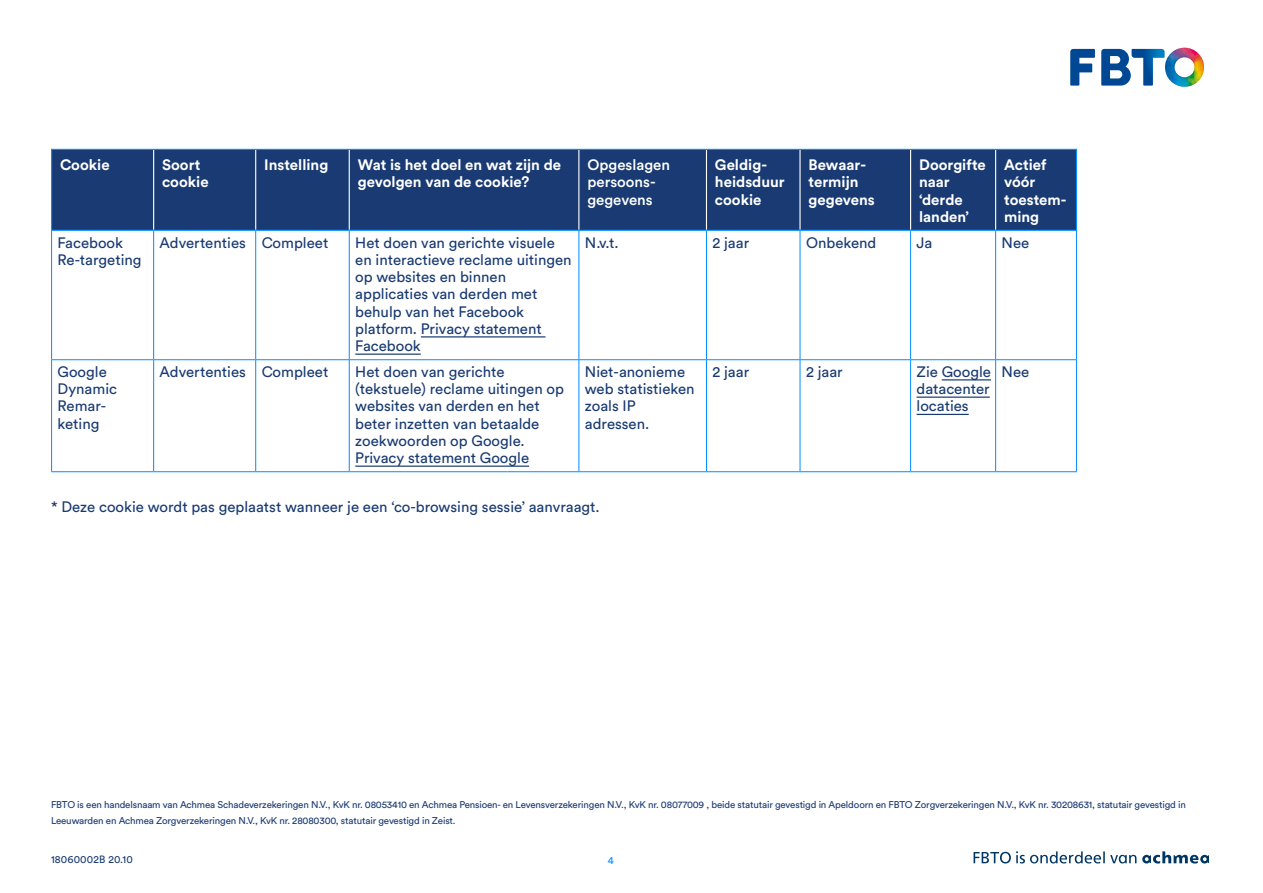
<style>
.page{position:relative;width:1263px;height:893px;background:#fff}
.page>*{position:absolute;margin:0;border:0;box-sizing:border-box;transform-origin:0 0}
.t1{font:15px/17.2px "Circular Std";color:#193a72}
.t2{font:700 15px/17.2px "Circular Std";color:#fff}
.t3{font:500 15px/17.2px "Circular Std";color:#fff}
.t4{font:10.5px "Circular Std";letter-spacing:.015em;color:#193a72}
.t5{font:10.5px "Circular Std";color:#038cff}
.t6{font:9.75px/16.5px "Circular Std";letter-spacing:-.015em;color:#193a72}
</style>
<div class="page">
<svg style="left:1142px;top:851px;width:67px;height:12px"></svg>
<svg style="left:973px;top:851px;width:163px;height:12px"></svg>
<svg style="left:1070px;top:48px;width:134px;height:39px"></svg>
<div style="left:52px;top:150px;width:1024px;height:80px;background:#193a72"></div>
<svg style="left:52px;top:231px;width:1024px;height:240px"></svg>
<hr style="left:153px;top:150px;width:1px;height:80px;background:#fff">
<hr style="left:255px;top:150px;width:1px;height:80px;background:#fff">
<hr style="left:349px;top:150px;width:1px;height:80px;background:#fff">
<hr style="left:578px;top:150px;width:1px;height:80px;background:#fff">
<hr style="left:706px;top:150px;width:1px;height:80px;background:#fff">
<hr style="left:799px;top:150px;width:1px;height:80px;background:#fff">
<hr style="left:910px;top:150px;width:1px;height:80px;background:#fff">
<hr style="left:995px;top:150px;width:1px;height:80px;background:#fff">
<hr style="left:51px;top:149px;width:103px;height:1px;background:#038cff">
<hr style="left:51px;top:150px;width:1px;height:80px;background:#038cff">
<hr style="left:154px;top:149px;width:102px;height:1px;background:#038cff">
<hr style="left:256px;top:149px;width:93px;height:1px;background:#038cff">
<hr style="left:349px;top:149px;width:230px;height:1px;background:#038cff">
<hr style="left:579px;top:149px;width:127px;height:1px;background:#038cff">
<hr style="left:706px;top:149px;width:94px;height:1px;background:#038cff">
<hr style="left:800px;top:149px;width:110px;height:1px;background:#038cff">
<hr style="left:910px;top:149px;width:86px;height:1px;background:#038cff">
<hr style="left:996px;top:149px;width:81px;height:1px;background:#038cff">
<hr style="left:1076px;top:150px;width:1px;height:80px;background:#038cff">
<hr style="left:51px;top:230px;width:103px;height:1px;background:#038cff">
<hr style="left:154px;top:230px;width:102px;height:1px;background:#038cff">
<hr style="left:256px;top:230px;width:93px;height:1px;background:#038cff">
<hr style="left:349px;top:230px;width:230px;height:1px;background:#038cff">
<hr style="left:579px;top:230px;width:127px;height:1px;background:#038cff">
<hr style="left:706px;top:230px;width:94px;height:1px;background:#038cff">
<hr style="left:800px;top:230px;width:110px;height:1px;background:#038cff">
<hr style="left:910px;top:230px;width:86px;height:1px;background:#038cff">
<hr style="left:996px;top:230px;width:81px;height:1px;background:#038cff">
<hr style="left:51px;top:471px;width:103px;height:1px;background:#038cff">
<hr style="left:154px;top:471px;width:102px;height:1px;background:#038cff">
<hr style="left:256px;top:471px;width:93px;height:1px;background:#038cff">
<hr style="left:349px;top:471px;width:230px;height:1px;background:#038cff">
<hr style="left:579px;top:471px;width:127px;height:1px;background:#038cff">
<hr style="left:706px;top:471px;width:94px;height:1px;background:#038cff">
<hr style="left:800px;top:471px;width:110px;height:1px;background:#038cff">
<hr style="left:910px;top:471px;width:86px;height:1px;background:#038cff">
<hr style="left:996px;top:471px;width:81px;height:1px;background:#038cff">
<hr style="left:51px;top:231px;width:1px;height:128px;background:#038cff">
<hr style="left:153px;top:231px;width:1px;height:128px;background:#038cff">
<hr style="left:255px;top:231px;width:1px;height:128px;background:#038cff">
<hr style="left:349px;top:231px;width:1px;height:128px;background:#038cff">
<hr style="left:578px;top:231px;width:1px;height:128px;background:#038cff">
<hr style="left:706px;top:231px;width:1px;height:128px;background:#038cff">
<hr style="left:800px;top:231px;width:1px;height:128px;background:#038cff">
<hr style="left:910px;top:231px;width:1px;height:128px;background:#038cff">
<hr style="left:995px;top:231px;width:1px;height:128px;background:#038cff">
<hr style="left:1076px;top:231px;width:1px;height:128px;background:#038cff">
<hr style="left:51px;top:359px;width:103px;height:1px;background:#038cff">
<hr style="left:51px;top:360px;width:1px;height:111px;background:#038cff">
<hr style="left:154px;top:359px;width:102px;height:1px;background:#038cff">
<hr style="left:153px;top:360px;width:1px;height:111px;background:#038cff">
<hr style="left:256px;top:359px;width:93px;height:1px;background:#038cff">
<hr style="left:255px;top:360px;width:1px;height:111px;background:#038cff">
<hr style="left:349px;top:359px;width:230px;height:1px;background:#038cff">
<hr style="left:349px;top:360px;width:1px;height:111px;background:#038cff">
<hr style="left:579px;top:359px;width:127px;height:1px;background:#038cff">
<hr style="left:578px;top:360px;width:1px;height:111px;background:#038cff">
<hr style="left:706px;top:359px;width:94px;height:1px;background:#038cff">
<hr style="left:706px;top:360px;width:1px;height:111px;background:#038cff">
<hr style="left:800px;top:359px;width:110px;height:1px;background:#038cff">
<hr style="left:800px;top:360px;width:1px;height:111px;background:#038cff">
<hr style="left:910px;top:359px;width:86px;height:1px;background:#038cff">
<hr style="left:910px;top:360px;width:1px;height:111px;background:#038cff">
<hr style="left:996px;top:359px;width:81px;height:1px;background:#038cff">
<hr style="left:995px;top:360px;width:1px;height:111px;background:#038cff">
<hr style="left:1076px;top:360px;width:1px;height:111px;background:#038cff">
<hr style="left:421px;top:336px;width:124px;height:1px;background:#193a72">
<hr style="left:355px;top:354px;width:66px;height:1px;background:#193a72">
<hr style="left:355px;top:466px;width:174px;height:1px;background:#193a72">
<hr style="left:942px;top:379px;width:49px;height:1px;background:#193a72">
<hr style="left:916px;top:397px;width:74px;height:1px;background:#193a72">
<hr style="left:916px;top:414px;width:53px;height:1px;background:#193a72">
<p class="t2" style="left:60px;top:156px;width:51px">Cookie</p>
<p class="t2" style="left:162px;top:156px;width:48px">Soort cookie</p>
<p class="t2" style="left:264px;top:156px;width:66px">Instelling</p>
<p class="t2" style="left:358px;top:156px;width:205px">Wat is het doel en wat zijn de gevolgen van de cookie?</p>
<p class="t3" style="left:587px;top:156px;width:84px">Opgeslagen persoons&shy;gegevens</p>
<p class="t2" style="left:715px;top:156px;width:71px">Geldig&shy;heidsduur cookie</p>
<p class="t2" style="left:808px;top:156px;width:68px">Bewaar&shy;termijn gegevens</p>
<p class="t2" style="left:919px;top:156px;width:68px">Doorgifte naar ‘derde landen’</p>
<p class="t2" style="left:1004px;top:156px;width:64px">Actief vóór toestem&shy;ming</p>
<p class="t1" style="left:58px;top:234px;width:85px">Facebook<br>Re-targeting</p>
<p class="t1" style="left:160px;top:234px;width:170px">Advertenties Compleet</p>
<p class="t1" style="left:355px;top:234px;width:218px">Het doen van gerichte visuele en interactieve reclame uitingen op websites en binnen applicaties van derden met behulp van het Facebook platform. Privacy statement<br>Facebook</p>
<p class="t1" style="left:585px;top:234px;width:35px">N.v.t.</p>
<p class="t1" style="left:712px;top:234px;width:38px">2 jaar</p>
<p class="t1" style="left:806px;top:234px;width:72px">Onbekend</p>
<p class="t1" style="left:916px;top:234px;width:17px">Ja</p>
<p class="t1" style="left:1002px;top:234px;width:29px">Nee</p>
<p class="t1" style="left:58px;top:363px;width:61px">Google<br>Dynamic<br>Remar&shy;keting</p>
<p class="t1" style="left:160px;top:363px;width:170px">Advertenties Compleet</p>
<p class="t1" style="left:355px;top:363px;width:210px">Het doen van gerichte (tekstuele) reclame uitingen op websites van derden en het beter inzetten van betaalde zoekwoorden op Google.<br>Privacy statement Google</p>
<p class="t1" style="left:585px;top:363px;width:111px">Niet-anonieme web statistieken zoals IP adressen.</p>
<p class="t1" style="left:712px;top:363px;width:38px">2 jaar</p>
<p class="t1" style="left:806px;top:363px;width:38px">2 jaar</p>
<p class="t1" style="left:916px;top:363px;width:76px;text-align:justify">Zie Google datacenter locaties</p>
<p class="t1" style="left:1002px;top:363px;width:29px">Nee</p>
<p class="t1" style="left:51px;top:498px;width:550px">* Deze cookie wordt pas geplaatst wanneer je een ‘co-browsing sessie’ aanvraagt.</p>
<p class="t6" style="left:51px;top:796px;width:1136px">FBTO is een handelsnaam van Achmea Schadeverzekeringen N.V., KvK nr. 08053410 en Achmea Pensioen- en Levensverzekeringen N.V., KvK nr. 08077009 , beide statutair gevestigd in Apeldoorn en FBTO Zorgverzekeringen N.V., KvK nr. 30208631, statutair gevestigd in<br>Leeuwarden en Achmea Zorgverzekeringen N.V., KvK nr. 28080300, statutair gevestigd in Zeist.</p>
<p class="t4" style="left:51px;top:853px;width:83px">18060002B 20.10</p>
<p class="t5" style="left:608px;top:853px;width:8px">4</p>
</div>
